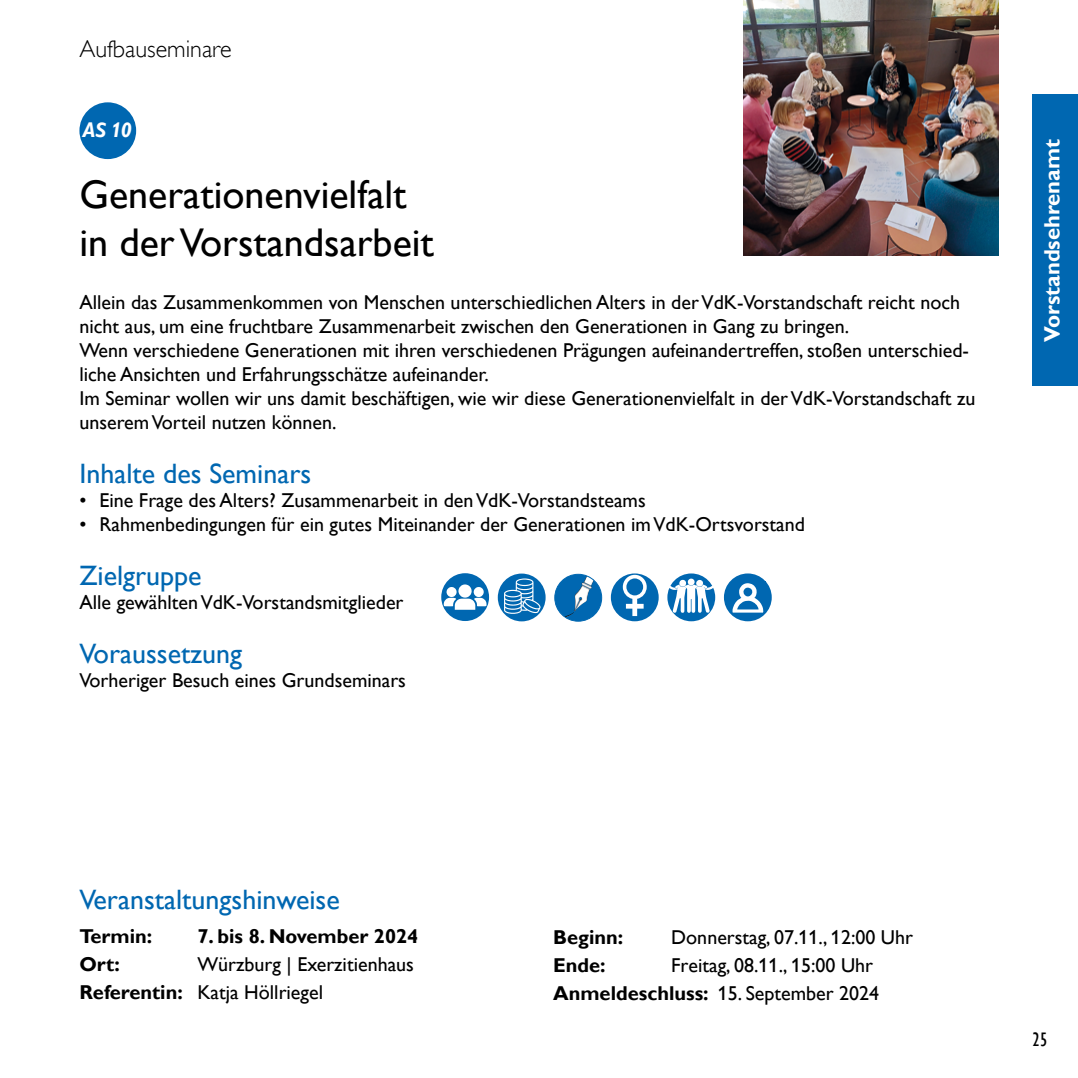
<style>
.page{position:relative;width:1078px;height:1078px;background:#fff}
.page>*{position:absolute;margin:0;border:0;box-sizing:border-box;transform-origin:0 0}
.t1{font:40px/48px "Gill Alt One";color:#000}
.t2{font:28px "Gill Alt One";color:#0067b1}
.t3{font:300 24px "Gill Alt One";color:#000}
.t4{font:700 22px "Gill Alt One";color:#fff}
.t5{font:italic 700 20.8px "Gill Alt One";color:#fff}
.t6{font:20px/24px "Gill Alt One";color:#000}
.t7{font:700 20px/28px "Gill Alt One";color:#000}
.t8{font:condensed 20px "Gill Sans";color:#000}
.s1{font-weight:700}
</style>
<div class="page">
<img style="left:743px;top:0;width:255px;height:255px">
<div style="left:79px;top:102px;width:57px;height:57px;background:#0067b1;border-radius:50%"></div>
<div style="left:1032px;top:95px;width:45px;height:291px;background:#0067b1"></div>
<div style="left:610px;top:573px;width:48px;height:48px;background:#0067b1;border-radius:50%"></div>
<svg style="left:622px;top:574px;width:24px;height:42px"></svg>
<div style="left:441px;top:573px;width:48px;height:48px;background:#0067b1;border-radius:50%"></div>
<img style="left:443px;top:584px;width:43px;height:25px">
<div style="left:497px;top:573px;width:48px;height:48px;background:#0067b1;border-radius:50%"></div>
<img style="left:504px;top:578px;width:36px;height:36px">
<div style="left:554px;top:574px;width:47px;height:47px;background:#0067b1;border-radius:50%"></div>
<img style="left:564px;top:575px;width:29px;height:42px">
<div style="left:554px;top:573px;width:48px;height:48px;border:1px solid #0067b1;border-radius:50%"></div>
<svg style="left:667px;top:573px;width:48px;height:48px"></svg>
<img style="left:668px;top:578px;width:35px;height:35px">
<svg style="left:723px;top:573px;width:48px;height:48px"></svg>
<div style="left:730px;top:580px;width:35px;height:32px;background:#0067b1"></div>
<img style="left:732px;top:583px;width:31px;height:29px">
<p class="t3" style="left:79px;top:35px;width:154px">Aufbauseminare</p>
<p class="t5" style="left:83px;top:118px;width:51px">AS 10</p>
<h1 class="t1" style="left:79px;top:170px;width:356px">Generationenvielfalt in der Vorstandsarbeit</h1>
<p class="t6" style="left:79px;top:290px;width:897px">Allein das Zusammenkommen von Menschen unterschiedlichen Alters in der VdK-Vorstandschaft reicht noch nicht aus, um eine fruchtbare Zusammenarbeit zwischen den Generationen in Gang zu bringen.<br>Wenn verschiedene Generationen mit ihren verschiedenen Prägungen aufeinandertreffen, stoßen unterschied&shy;liche Ansichten und Erfahrungsschätze aufeinander.<br>Im Seminar wollen wir uns damit beschäftigen, wie wir diese Generationenvielfalt in der VdK-Vorstandschaft zu unserem Vorteil nutzen können.</p>
<h2 class="t2" style="left:79px;top:457px;width:233px">Inhalte des Seminars</h2>
<p class="t6" style="left:79px;top:488px;width:567px">• Eine Frage des Alters? Zusammenarbeit in den VdK-Vorstandsteams</p>
<p class="t6" style="left:79px;top:512px;width:727px">• Rahmenbedingungen für ein gutes Miteinander der Generationen im VdK-Ortsvorstand</p>
<h2 class="t2" style="left:79px;top:559px;width:124px">Zielgruppe</h2>
<p class="t6" style="left:79px;top:590px;width:325px">Alle gewählten VdK-Vorstandsmitglieder</p>
<h2 class="t2" style="left:79px;top:637px;width:164px">Voraussetzung</h2>
<p class="t6" style="left:79px;top:668px;width:328px">Vorheriger Besuch eines Grundseminars</p>
<p class="t4" style="left:1039px;top:342px;width:204px;rotate:-90deg">Vorstandsehrenamt</p>
<h2 class="t2" style="left:79px;top:883px;width:262px">Veranstaltungshinweise</h2>
<p class="t7" style="left:79px;top:921px;width:74px">Termin:</p>
<p class="t7" style="left:197px;top:921px;width:222px">7. bis 8. November 2024</p>
<p class="t7" style="left:79px;top:949px;width:42px">Ort:</p>
<p class="t6" style="left:79px;top:949px;width:336px;line-height:28px;text-indent:118px">Würzburg | Exerzitienhaus<br><span class="s1">Referentin:</span> Katja Höllriegel</p>
<p class="t7" style="left:553px;top:922px;width:71px">Beginn:<br>Ende:</p>
<p class="t6" style="left:671px;top:924px;width:243px">Donnerstag, 07.11., 12:00 Uhr</p>
<p class="t6" style="left:671px;top:952px;width:203px">Freitag, 08.11., 15:00 Uhr</p>
<p class="t6" style="left:553px;top:980px;width:327px"><span class="s1">Anmeldeschluss:</span> 15. September 2024</p>
<p class="t8" style="left:1032px;top:1027px;width:16px">25</p>
</div>
